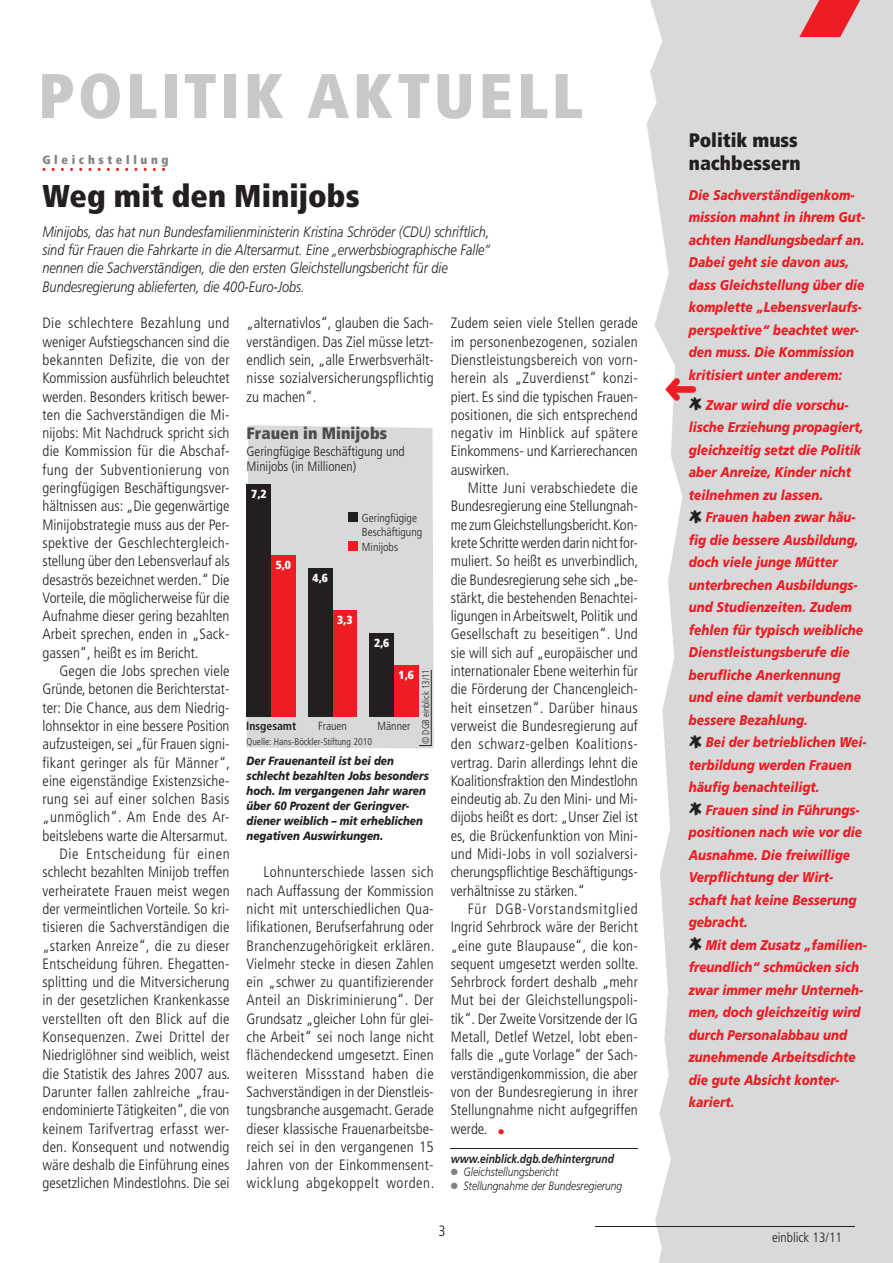
<style>
.page{position:relative;width:893px;height:1263px;background:#fff}
.page>*{position:absolute;margin:0;border:0;box-sizing:border-box;transform-origin:0 0}
.t1{font:900 condensed 63px "Frutiger";letter-spacing:.06em;color:#c7c8ca}
.t2{font:900 condensed 31.5px "Frutiger";color:#231f20}
.t3{font:900 condensed 19.5px/22.5px "Frutiger";color:#231f20}
.t4{font:900 condensed 16.5px "Frutiger";color:#4b4c4d}
.t5{font:300 condensed 15px/18.3px "Frutiger";letter-spacing:.01em;color:#231f20;text-align:justify}
.t6{font:italic 300 15px/18.3px "Frutiger";color:#231f20;scale:.85 1}
.t7{font:italic 900 14.1px/22.5px "Frutiger";color:#ee1d23;scale:.85 1}
.t8{font:300 condensed 13.5px/15px "Frutiger";color:#231f20}
.t9{font:italic 900 12px/15px "Frutiger";color:#231f20;scale:.85 1}
.t10{font:italic 300 12px "Frutiger";color:#231f20;scale:.85 1}
.t11{font:italic 700 12px "Frutiger";color:#231f20;scale:.85 1}
.t12{font:900 condensed 12px "Frutiger";letter-spacing:.3em;color:#808285}
.t13{font:300 condensed 11.7px/14.1px "Frutiger";color:#231f20}
.t14{font:900 condensed 11.7px "Frutiger";color:#fff}
.t15{font:700 condensed 11.7px "Frutiger";color:#231f20}
.t16{font:300 condensed 9.75px "Frutiger";color:#231f20}
.t17{font:300 condensed 9.75px "Frutiger";color:#231f20;scale:.95 1}
.s1{color:#ee1d23}
.s2{color:#808285}
.s3{font-family:"Childs Play Age Nine";font-weight:400;font-style:normal;font-size:21px;color:#231f20}
</style>
<div class="page">
<svg style="left:646px;top:0;width:247px;height:1263px;background:#dadbdd"></svg>
<hr style="left:595px;top:1226px;width:260px;height:1px;background:#231f20">
<svg style="left:799px;top:0;width:68px;height:37px;background:#e5686c"></svg>
<svg style="left:42px;top:168px;width:123px;height:3px"></svg>
<hr style="left:451px;top:1148px;width:187px;height:1px;background:#231f20">
<div style="left:247px;top:425px;width:187px;height:323px;background:#d8d9db"></div>
<div style="left:271px;top:555px;width:25px;height:162px;background:#ee1d23"></div>
<div style="left:332px;top:610px;width:25px;height:107px;background:#ee1d23"></div>
<div style="left:394px;top:665px;width:24px;height:52px;background:#ee1d23"></div>
<div style="left:247px;top:485px;width:24px;height:232px;background:#231f20"></div>
<div style="left:308px;top:568px;width:24px;height:149px;background:#231f20"></div>
<div style="left:369px;top:633px;width:25px;height:84px;background:#231f20"></div>
<svg style="left:419px;top:669px;width:13px;height:77px"></svg>
<div style="left:349px;top:542px;width:9px;height:9px;background:#ee1d23"></div>
<div style="left:349px;top:512px;width:9px;height:10px;background:#231f20"></div>
<svg style="left:665px;top:378px;width:31px;height:23px"></svg>
<h1 class="t1" style="left:38px;top:71px;width:546px">POLITIK AKTUELL</h1>
<p class="t12" style="left:42px;top:155px;width:128px">Gleichstellung</p>
<h2 class="t2" style="left:42px;top:183px;width:319px">Weg mit den Minijobs</h2>
<p class="t6" style="left:42px;top:224px;width:528px">Minijobs, das hat nun Bundesfamilienministerin Kristina Schröder (CDU) schriftlich, sind für Frauen die Fahrkarte in die Altersarmut. Eine „erwerbsbiographische Falle“ nennen die Sachverständigen, die den ersten Gleichstellungsbericht für die Bundesregierung ablieferten, die 400-Euro-Jobs.</p>
<p class="t5" style="left:42px;top:315px;width:189px">Die schlechtere Bezahlung und weniger Aufstiegschancen sind die bekannten Defizite, die von der Kommission ausführlich beleuchtet werden. Besonders kritisch bewer&shy;ten die Sachverständigen die Mi&shy;nijobs: Mit Nachdruck spricht sich die Kommission für die Abschaf&shy;fung der Subventionierung von geringfügigen Beschäftigungsver&shy;hältnissen aus: „Die gegenwärtige Minijobstrategie muss aus der Per&shy;spektive der Geschlechtergleich&shy;stellung über den Lebensverlauf als desaströs bezeichnet werden.“ Die Vorteile, die möglicherweise für die Aufnahme dieser gering bezahlten Arbeit sprechen, enden in „Sack&shy;gassen“, heißt es im Bericht.</p>
<p class="t5" style="left:42px;top:663px;width:189px;text-align:right">Gegen die Jobs sprechen viele Gründe, betonen die Berichterstat&shy;ter: Die Chance, aus dem Niedrig&shy;lohnsektor in eine bessere Position aufzusteigen, sei „für Frauen signi&shy;fikant geringer als für Männer“, eine eigenständige Existenzsiche&shy;rung sei auf einer solchen Basis „unmöglich“. Am Ende des Ar&shy;beitslebens warte die Altersarmut.<br>Die Entscheidung für einen schlecht bezahlten Minijob treffen verheiratete Frauen meist wegen der vermeintlichen Vorteile. So kri&shy;tisieren die Sachverständigen die „starken Anreize“, die zu dieser Entscheidung führen. Ehegatten&shy;splitting und die Mitversicherung in der gesetzlichen Krankenkasse verstellten oft den Blick auf die Konsequenzen. Zwei Drittel der Niedriglöhner sind weiblich, weist die Statistik des Jahres 2007 aus.<br>Darunter fallen zahlreiche „frau&shy;endominierte Tätigkeiten“, die von keinem Tarifvertrag erfasst wer&shy;den. Konsequent und notwendig wäre deshalb die Einführung eines gesetzlichen Mindestlohns. Die sei</p>
<p class="t5" style="left:247px;top:315px;width:189px">„alternativlos“, glauben die Sach&shy;verständigen. Das Ziel müsse letzt&shy;endlich sein, „alle Erwerbsverhält&shy;nisse sozialversicherungspflichtig zu machen“.</p>
<p class="t4" style="left:247px;top:427px;width:142px">Frauen in Minijobs</p>
<p class="t8" style="left:247px;top:445px;width:160px">Geringfügige Beschäftigung und<br>Minijobs (in Millionen)</p>
<p class="t14" style="left:251px;top:489px;width:17px">7,2</p>
<p class="t14" style="left:276px;top:560px;width:17px">5,0</p>
<p class="t14" style="left:313px;top:573px;width:17px">4,6</p>
<p class="t13" style="left:362px;top:511px;width:62px">Geringfügige<br>Beschäftigung</p>
<p class="t13" style="left:362px;top:541px;width:38px">Minijobs</p>
<p class="t14" style="left:337px;top:615px;width:17px">3,3</p>
<p class="t14" style="left:374px;top:638px;width:17px">2,6</p>
<p class="t15" style="left:246px;top:721px;width:52px">Insgesamt</p>
<p class="t14" style="left:399px;top:670px;width:17px">1,6</p>
<p class="t13" style="left:318px;top:720px;width:31px">Frauen</p>
<p class="t13" style="left:377px;top:720px;width:34px">Männer</p>
<p class="t16" style="left:247px;top:738px;width:127px">Quelle: Hans-Böckler-Stiftung 2010</p>
<p class="t17" style="left:422px;top:744px;width:81px;rotate:-90deg">© DGB einblick 13/11</p>
<p class="t9" style="left:247px;top:755px;width:216px">Der Frauenanteil ist bei den schlecht bezahlten Jobs besonders hoch. Im vergangenen Jahr waren über 60 Prozent der Geringver&shy;diener weiblich – mit erheblichen negativen Auswirkungen.</p>
<p class="t5" style="left:247px;top:864px;width:189px;text-indent:17px">Lohnunterschiede lassen sich nach Auffassung der Kommission nicht mit unterschiedlichen Qua&shy;lifikationen, Berufserfahrung oder Branchenzugehörigkeit erklären.<br>Vielmehr stecke in diesen Zahlen ein „schwer zu quantifizierender Anteil an Diskriminierung“. Der Grundsatz „gleicher Lohn für glei&shy;che Arbeit“ sei noch lange nicht flächendeckend umgesetzt. Einen weiteren Missstand haben die Sachverständigen in der Dienstleis&shy;tungsbranche ausgemacht. Gerade dieser klassische Frauenarbeitsbe&shy;reich sei in den vergangenen 15<br>Jahren von der Einkommensent&shy;wicklung abgekoppelt worden.</p>
<p class="t5" style="left:451px;top:315px;width:189px">Zudem seien viele Stellen gerade im personenbezogenen, sozialen Dienstleistungsbereich von vorn&shy;herein als „Zuverdienst“ konzi&shy;piert. Es sind die typischen Frauen&shy;positionen, die sich entsprechend negativ im Hinblick auf spätere Einkommens- und Karrierechancen auswirken.</p>
<p class="t5" style="left:451px;top:480px;width:189px;text-indent:17px">Mitte Juni verabschiedete die Bundesregierung eine Stellungnah&shy;me zum Gleichstellungsbericht. Kon&shy;krete Schritte werden darin nicht for&shy;muliert. So heißt es unverbindlich, die Bundesregierung sehe sich „be&shy;stärkt, die bestehenden Benachtei&shy;ligungen in Arbeitswelt, Politik und Gesellschaft zu beseitigen“. Und sie will sich auf „europäischer und internationaler Ebene weiterhin für die Förderung der Chancengleich&shy;heit einsetzen“. Darüber hinaus verweist die Bundesregierung auf den schwarz-gelben Koalitions&shy;vertrag. Darin allerdings lehnt die Koalitionsfraktion den Mindestlohn eindeutig ab. Zu den Mini- und Mi&shy;dijobs heißt es dort: „Unser Ziel ist es, die Brückenfunktion von Mini&shy;und Midi-Jobs in voll sozialversi&shy;cherungspflichtige Beschäftigungs&shy;verhältnisse zu stärken.“</p>
<p class="t5" style="left:451px;top:901px;width:189px;text-indent:17px">Für DGB-Vorstandsmitglied Ingrid Sehrbrock wäre der Bericht „eine gute Blaupause“, die kon&shy;sequent umgesetzt werden sollte.<br>Sehrbrock fordert deshalb „mehr Mut bei der Gleichstellungspoli&shy;tik“. Der Zweite Vorsitzende der IG Metall, Detlef Wetzel, lobt eben&shy;falls die „gute Vorlage“ der Sach&shy;verständigenkommission, die aber von der Bundesregierung in ihrer Stellungnahme nicht aufgegriffen werde. <span class="s1">•</span></p>
<p class="t11" style="left:451px;top:1154px;width:194px">www.einblick.dgb.de/hintergrund</p>
<p class="t10" style="left:451px;top:1167px;width:129px"><span class="s2">●</span> Gleichstellungsbericht</p>
<p class="t10" style="left:451px;top:1181px;width:203px"><span class="s2">●</span> Stellungnahme der Bundesregierung</p>
<p class="t5" style="left:439px;top:1223px;width:9px">3</p>
<h3 class="t3" style="left:689px;top:131px;width:113px">Politik muss nachbessern</h3>
<p class="t7" style="left:689px;top:185px;width:209px">Die Sachverständigenkom&shy;mission mahnt in ihrem Gut&shy;achten Handlungsbedarf an.<br>Dabei geht sie davon aus, dass Gleichstellung über die komplette „Lebensverlaufs&shy;perspektive“ beachtet wer&shy;den muss. Die Kommission kritisiert unter anderem:</p>
<p class="t7" style="left:689px;top:395px;width:211px"><span class="s3">*</span> Zwar wird die vorschu&shy;lische Erziehung propagiert, gleichzeitig setzt die Politik aber Anreize, Kinder nicht teilnehmen zu lassen.<br><span class="s3">*</span> Frauen haben zwar häu&shy;fig die bessere Ausbildung, doch viele junge Mütter unterbrechen Ausbildungs&shy;und Studienzeiten. Zudem fehlen für typisch weibliche<br>Dienstleistungsberufe die berufliche Anerkennung und eine damit verbundene bessere Bezahlung.<br><span class="s3">*</span> Bei der betrieblichen Wei&shy;terbildung werden Frauen häufig benachteiligt.<br><span class="s3">*</span> Frauen sind in Führungs&shy;positionen nach wie vor die<br>Ausnahme. Die freiwillige<br>Verpflichtung der Wirt&shy;schaft hat keine Besserung gebracht.<br><span class="s3">*</span> Mit dem Zusatz „familien&shy;freundlich“ schmücken sich zwar immer mehr Unterneh&shy;men, doch gleichzeitig wird durch Personalabbau und zunehmende Arbeitsdichte die gute Absicht konter&shy;kariert.</p>
<p class="t8" style="left:772px;top:1230px;width:71px">einblick 13/11</p>
</div>
